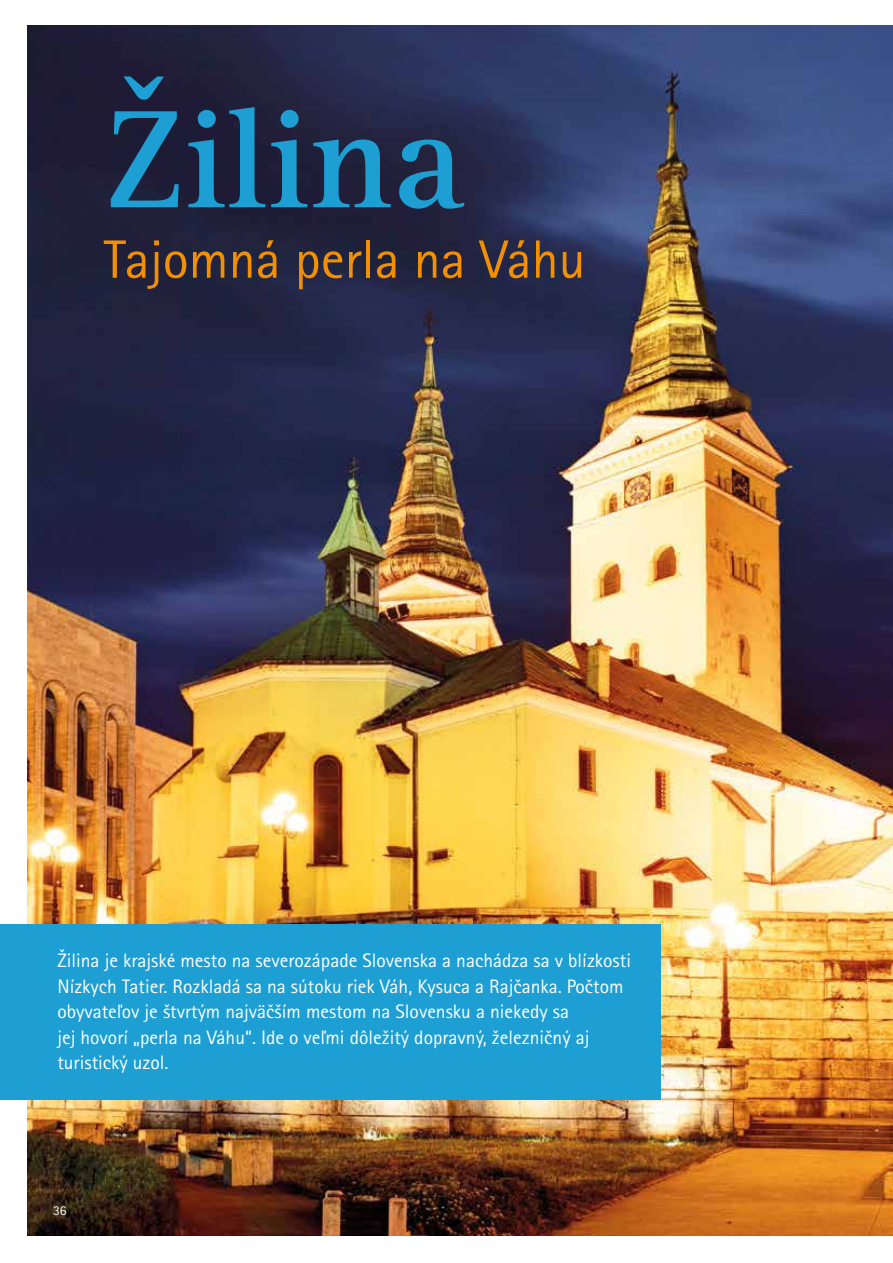
<style>
.page{position:relative;width:893px;height:1263px;background:#fff}
.page>*{position:absolute;margin:0;border:0;box-sizing:border-box;transform-origin:0 0}
.t1{font:700 144px "Rotis Serif Pro";color:#1e9fd3}
.t2{font:54px "Rotis Sans Serif Pro";color:#f39001}
.t3{font:19.5px/25.5px "Rotis Sans Serif Pro";color:#fff}
.t4{font:13.5px "Rotis Sans Serif Pro";color:#fff}
</style>
<div class="page">
<img style="left:28px;top:26px;width:865px;height:1209px">
<div style="left:0;top:924px;width:98px;height:175px;background:#1e9fd3"></div>
<div style="left:28px;top:924px;width:633px;height:175px;background:#1e9fd3"></div>
<h1 class="t1" style="left:104px;top:71px;width:362px">Žilina</h1>
<h2 class="t2" style="left:104px;top:228px;width:483px">Tajomná perla na Váhu</h2>
<p class="t3" style="left:57px;top:948px;width:575px">Žilina je krajské mesto na severozápade Slovenska a nachádza sa v blízkosti Nízkych Tatier. Rozkladá sa na sútoku riek Váh, Kysuca a Rajčanka. Počtom obyvateľov je štvrtým najväčším mestom na Slovensku a niekedy sa<br>jej hovorí „perla na Váhu“. Ide o veľmi dôležitý dopravný, železničný aj turistický uzol.</p>
<p class="t4" style="left:53px;top:1202px;width:15px">36</p>
</div>
